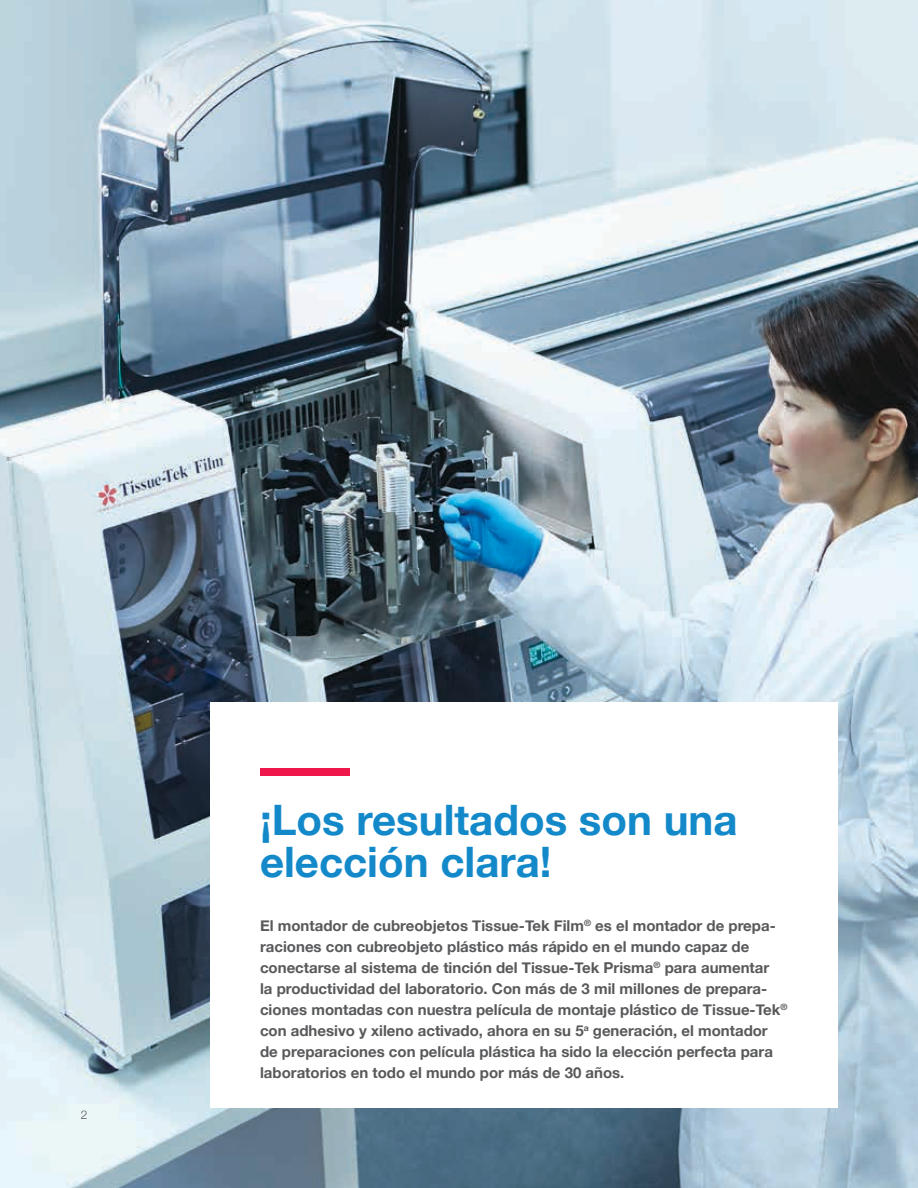
<style>
.page{position:relative;width:918px;height:1188px;background:#fff}
.page>*{position:absolute;margin:0;border:0;box-sizing:border-box;transform-origin:0 0}
.t1{font:700 42px/42px "Helvetica Neue";color:#1489ca}
.t2{font:700 15px/21px "Helvetica Neue";color:#58595b}
.t3{font:300 12px "Helvetica Neue";color:#58595b}
</style>
<div class="page">
<img style="left:0;top:0;width:918px;height:1188px">
<div style="left:210px;top:702px;width:628px;height:405px;background:#fff"></div>
<div style="left:260px;top:768px;width:89px;height:8px;background:#ed174c"></div>
<p class="t3" style="left:81px;top:1105px;width:8px">2</p>
<h1 class="t1" style="left:260px;top:801px;width:479px">¡Los resultados son una elección clara!</h1>
<p class="t2" style="left:260px;top:916px;width:529px">El montador de cubreobjetos Tissue-Tek Film<sup>®</sup> es el montador de prepa&shy;raciones con cubreobjeto plástico más rápido en el mundo capaz de conectarse al sistema de tinción del Tissue-Tek Prisma<sup>®</sup> para aumentar<br>la productividad del laboratorio. Con más de 3 mil millones de prepara&shy;ciones montadas con nuestra película de montaje plástico de Tissue-Tek<sup>® </sup>con adhesivo y xileno activado, ahora en su 5<sup>a</sup> generación, el montador de preparaciones con película plástica ha sido la elección perfecta para laboratorios en todo el mundo por más de 30 años.</p>
</div>
